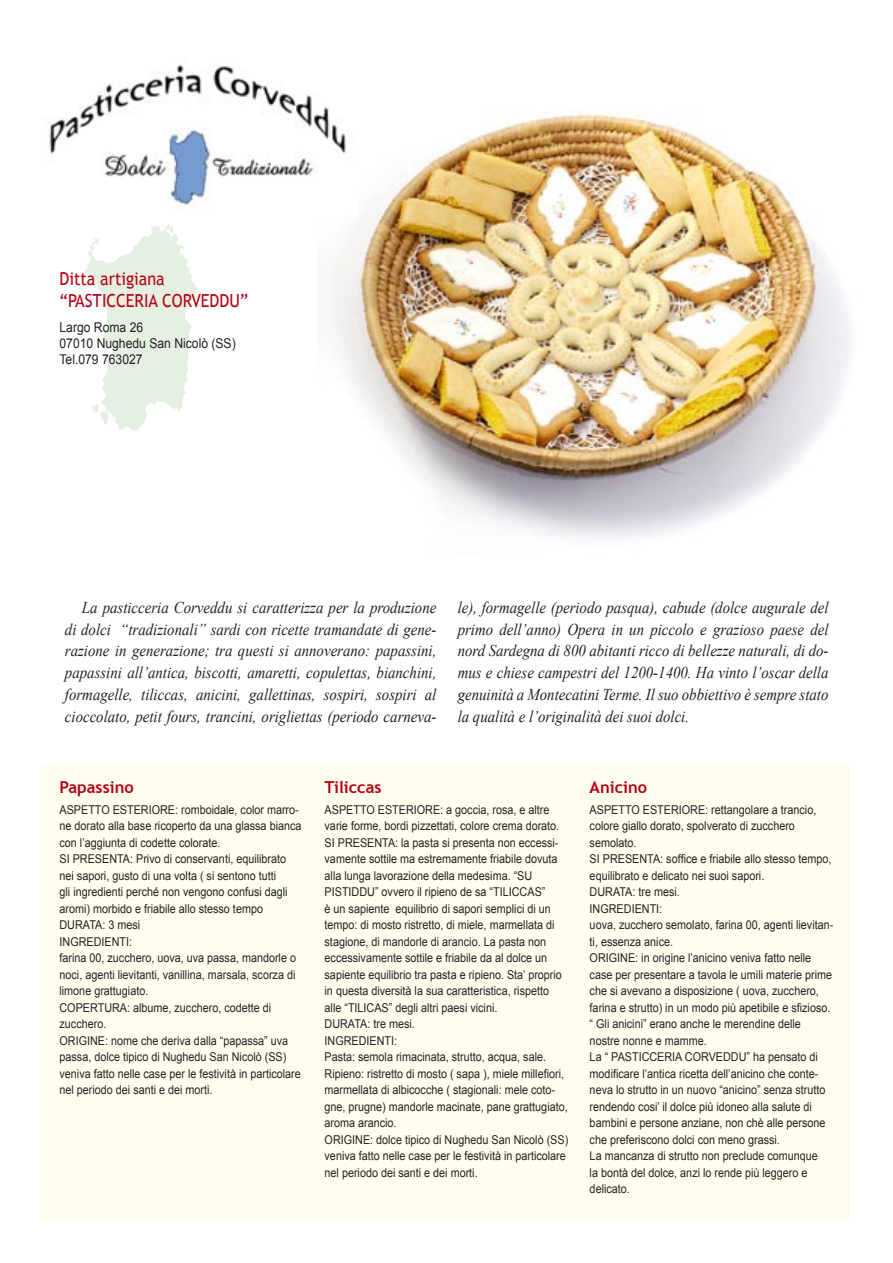
<style>
.page{position:relative;width:893px;height:1263px;background:#fff}
.page>*{position:absolute;margin:0;border:0;box-sizing:border-box;transform-origin:0 0}
.t1{font:18px/21.6px "Trebuchet MS";color:#b30215;scale:.9 1}
.t2{font:italic 16.5px/21.9px "Times New Roman";color:#212125;text-align:justify;scale:.9 1}
.t3{font:700 16.5px "Trebuchet MS";color:#b30215}
.t4{font:13.5px/16.2px "Arial";color:#212125;scale:.9 1}
.t5{font:12.15px/16.5px "Arial";color:#212125;scale:.89 1}
</style>
<div class="page">
<div style="left:43px;top:764px;width:807px;height:456px;background:#fffded"></div>
<img style="left:330px;top:113px;width:520px;height:426px">
<img style="left:85px;top:225px;width:111px;height:206px">
<img style="left:49px;top:64px;width:308px;height:151px">
<h1 class="t1" style="left:60px;top:268px;width:211px">Ditta artigiana “PASTICCERIA CORVEDDU”</h1>
<p class="t4" style="left:60px;top:319px;width:197px">Largo Roma 26<br>07010 Nughedu San Nicolò (SS)<br>Tel.079 763027</p>
<p class="t2" style="left:65px;top:596px;width:414px;text-indent:17px">La pasticceria Corveddu si caratterizza per la produzione di dolci “tradizionali” sardi con ricette tramandate di gene&shy;razione in generazione; tra questi si annoverano: papassini, papassini all’antica, biscotti, amaretti, copulettas, bianchini, formagelle, tiliccas, anicini, gallettinas, sospiri, sospiri al cioccolato, petit fours, trancini, origliettas (periodo carneva-</p>
<p class="t2" style="left:458px;top:596px;width:414px">le), formagelle (periodo pasqua), cabude (dolce augurale del primo dell’anno) Opera in un piccolo e grazioso paese del nord Sardegna di 800 abitanti ricco di bellezze naturali, di do&shy;mus e chiese campestri del 1200-1400. Ha vinto l’oscar della genuinità a Montecatini Terme. Il suo obbiettivo è sempre stato la qualità e l’originalità dei suoi dolci.</p>
<h2 class="t3" style="left:60px;top:777px;width:76px">Papassino</h2>
<p class="t5" style="left:60px;top:801px;width:273px">ASPETTO ESTERIORE: romboidale, color marro&shy;ne dorato alla base ricoperto da una glassa bianca con l’aggiunta di codette colorate.<br>SI PRESENTA: Privo di conservanti, equilibrato nei sapori, gusto di una volta ( si sentono tutti<br>gli ingredienti perché non vengono confusi dagli aromi) morbido e friabile allo stesso tempo DURATA: 3 mesi<br>INGREDIENTI:<br>farina 00, zucchero, uova, uva passa, mandorle o noci, agenti lievitanti, vanillina, marsala, scorza di limone grattugiato.<br>COPERTURA: albume, zucchero, codette di zucchero.<br>ORIGINE: nome che deriva dalla “papassa” uva passa, dolce tipico di Nughedu San Nicolò (SS) veniva fatto nelle case per le festività in particolare nel periodo dei santi e dei morti.</p>
<h2 class="t3" style="left:325px;top:777px;width:58px">Tiliccas</h2>
<p class="t5" style="left:325px;top:801px;width:275px">ASPETTO ESTERIORE: a goccia, rosa, e altre varie forme, bordi pizzettati, colore crema dorato.<br>SI PRESENTA: la pasta si presenta non eccessi&shy;vamente sottile ma estremamente friabile dovuta alla lunga lavorazione della medesima. “SU PISTIDDU” ovvero il ripieno de sa “TILICCAS”<br>è un sapiente equilibrio di sapori semplici di un tempo: di mosto ristretto, di miele, marmellata di stagione, di mandorle di arancio. La pasta non eccessivamente sottile e friabile da al dolce un sapiente equilibrio tra pasta e ripieno. Sta’ proprio in questa diversità la sua caratteristica, rispetto alle “TILICAS” degli altri paesi vicini.<br>DURATA: tre mesi.<br>INGREDIENTI:<br>Pasta: semola rimacinata, strutto, acqua, sale.<br>Ripieno: ristretto di mosto ( sapa ), miele millefiori, marmellata di albicocche ( stagionali: mele coto&shy;gne, prugne) mandorle macinate, pane grattugiato, aroma arancio.<br>ORIGINE: dolce tipico di Nughedu San Nicolò (SS) veniva fatto nelle case per le festività in particolare nel periodo dei santi e dei morti.</p>
<h2 class="t3" style="left:590px;top:777px;width:59px">Anicino</h2>
<p class="t5" style="left:590px;top:801px;width:275px">ASPETTO ESTERIORE: rettangolare a trancio, colore giallo dorato, spolverato di zucchero semolato.<br>SI PRESENTA: soffice e friabile allo stesso tempo, equilibrato e delicato nei suoi sapori.<br>DURATA: tre mesi.<br>INGREDIENTI:<br>uova, zucchero semolato, farina 00, agenti lievitan&shy;ti, essenza anice.<br>ORIGINE: in origine l’anicino veniva fatto nelle case per presentare a tavola le umili materie prime che si avevano a disposizione ( uova, zucchero, farina e strutto) in un modo più apetibile e sfizioso. “ Gli anicini” erano anche le merendine delle nostre nonne e mamme.<br>La “ PASTICCERIA CORVEDDU” ha pensato di modificare l’antica ricetta dell’anicino che conte&shy;neva lo strutto in un nuovo “anicino” senza strutto rendendo cosi’ il dolce più idoneo alla salute di bambini e persone anziane, non chè alle persone che preferiscono dolci con meno grassi.<br>La mancanza di strutto non preclude comunque<br>la bontà del dolce, anzi lo rende più leggero e delicato.</p>
</div>
